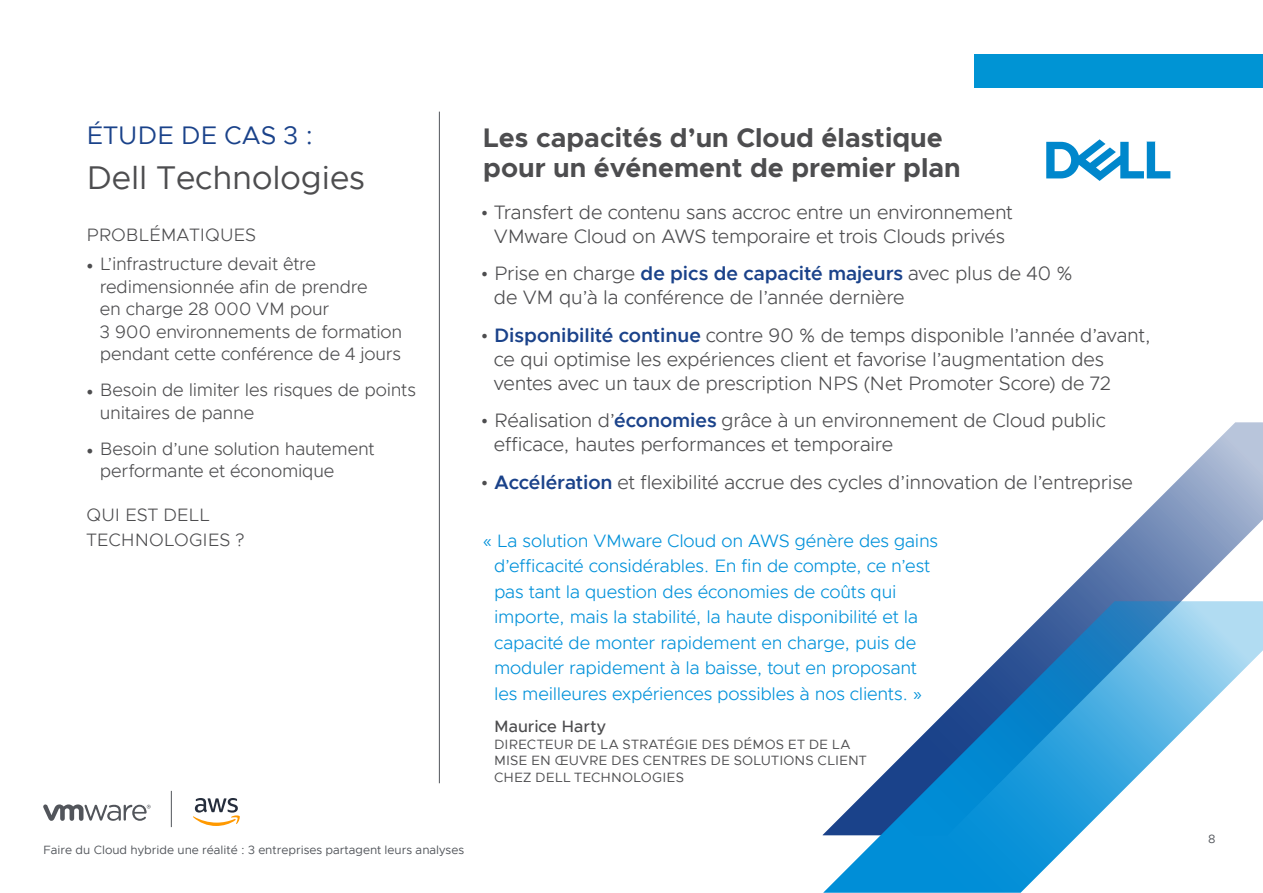
<style>
.page{position:relative;width:1263px;height:893px;background:#fff}
.page>*{position:absolute;margin:0;border:0;box-sizing:border-box;transform-origin:0 0}
.t1{font:33px "Metropolis";color:#4d4d4f}
.t2{font:700 27px/30px "Metropolis";color:#4d4d4f}
.t3{font:25.5px "Metropolis";color:#1a428a}
.t4{font:300 19.5px/24px "Metropolis";letter-spacing:-.01em;color:#4d4d4f}
.t5{font:300 18px/25.5px "Metropolis";letter-spacing:-.01em;color:#0091da}
.t6{font:300 18px/22.5px "Metropolis";letter-spacing:-.01em;color:#4d4d4f}
.t7{font:500 16.5px "Metropolis";color:#4d4d4f}
.t8{font:13.5px/16.5px "Metropolis";letter-spacing:.01em;color:#4d4d4f}
.t9{font:12px "Metropolis";color:#52555b}
.s1{font-family:"Minion Pro";font-weight:400}
.s2{font-weight:600;color:#1a428a}
</style>
<div class="page">
<svg style="left:822px;top:422px;width:441px;height:413px"></svg>
<svg style="left:823px;top:601px;width:440px;height:292px"></svg>
<svg style="left:1046px;top:139px;width:124px;height:42px"></svg>
<hr style="left:171px;top:791px;width:1px;height:36px;background:#52555b">
<svg style="left:43px;top:804px;width:108px;height:17px"></svg>
<svg style="left:193px;top:798px;width:47px;height:28px"></svg>
<hr style="left:439px;top:112px;width:1px;height:671px;background:#52555b">
<div style="left:974px;top:54px;width:289px;height:34px;background:#0094d4"></div>
<h3 class="t3" style="left:86px;top:119px;width:228px">ÉTUDE DE CAS 3 :</h3>
<h1 class="t1" style="left:86px;top:158px;width:280px">Dell Technologies</h1>
<p class="t6" style="left:86px;top:223px;width:171px">PROBLÉMATIQUES</p>
<p class="t6" style="left:100px;top:253px;width:304px;text-indent:-14px"><span class="s1">•</span> L’infrastructure devait être redimensionnée afin de prendre<br>en charge 28 000 VM pour<br>3 900 environnements de formation pendant cette conférence de 4 jours</p>
<p class="t6" style="left:100px;top:379px;width:318px;text-indent:-14px"><span class="s1">•</span> Besoin de limiter les risques de points unitaires de panne</p>
<p class="t6" style="left:100px;top:437px;width:276px;text-indent:-14px"><span class="s1">•</span> Besoin d’une solution hautement performante et économique</p>
<p class="t6" style="left:86px;top:501px;width:160px;line-height:25.5px">QUI EST DELL<br>TECHNOLOGIES ?</p>
<h2 class="t2" style="left:483px;top:122px;width:479px">Les capacités d’un Cloud élastique pour un événement de premier plan</h2>
<p class="t4" style="left:480px;top:200px;width:534px;text-align:center">• Transfert de contenu sans accroc entre un environnement<br>VMware Cloud on AWS temporaire et trois Clouds privés</p>
<p class="t4" style="left:494px;top:262px;width:580px;text-indent:-13px">• Prise en charge <span class="s2">de pics de capacité majeurs</span> avec plus de 40 % de VM qu’à la conférence de l’année dernière</p>
<p class="t4" style="left:494px;top:323px;width:658px;text-indent:-14px">• <span class="s2">Disponibilité continue</span> contre 90 % de temps disponible l’année d’avant, ce qui optimise les expériences client et favorise l’augmentation des ventes avec un taux de prescription NPS (Net Promoter Score) de 72</p>
<p class="t4" style="left:494px;top:409px;width:613px;text-indent:-13px">• Réalisation d’<span class="s2">économies</span> grâce à un environnement de Cloud public efficace, hautes performances et temporaire</p>
<p class="t4" style="left:480px;top:470px;width:654px">• <span class="s2">Accélération</span> et flexibilité accrue des cycles d’innovation de l’entreprise</p>
<p class="t5" style="left:494px;top:528px;width:446px;text-indent:-11px">« La solution VMware Cloud on AWS génère des gains d’efficacité considérables. En fin de compte, ce n’est pas tant la question des économies de coûts qui importe, mais la stabilité, la haute disponibilité et la capacité de monter rapidement en charge, puis de moduler rapidement à la baisse, tout en proposant les meilleures expériences possibles à nos clients. »</p>
<p class="t7" style="left:494px;top:716px;width:113px">Maurice Harty</p>
<p class="t8" style="left:494px;top:736px;width:374px">DIRECTEUR DE LA STRATÉGIE DES DÉMOS ET DE LA<br>MISE EN ŒUVRE DES CENTRES DE SOLUTIONS CLIENT<br>CHEZ DELL TECHNOLOGIES</p>
<p class="t9" style="left:43px;top:843px;width:422px">Faire du Cloud hybride une réalité : 3 entreprises partagent leurs analyses</p>
<p class="t9" style="left:1208px;top:831px;width:9px">8</p>
</div>
